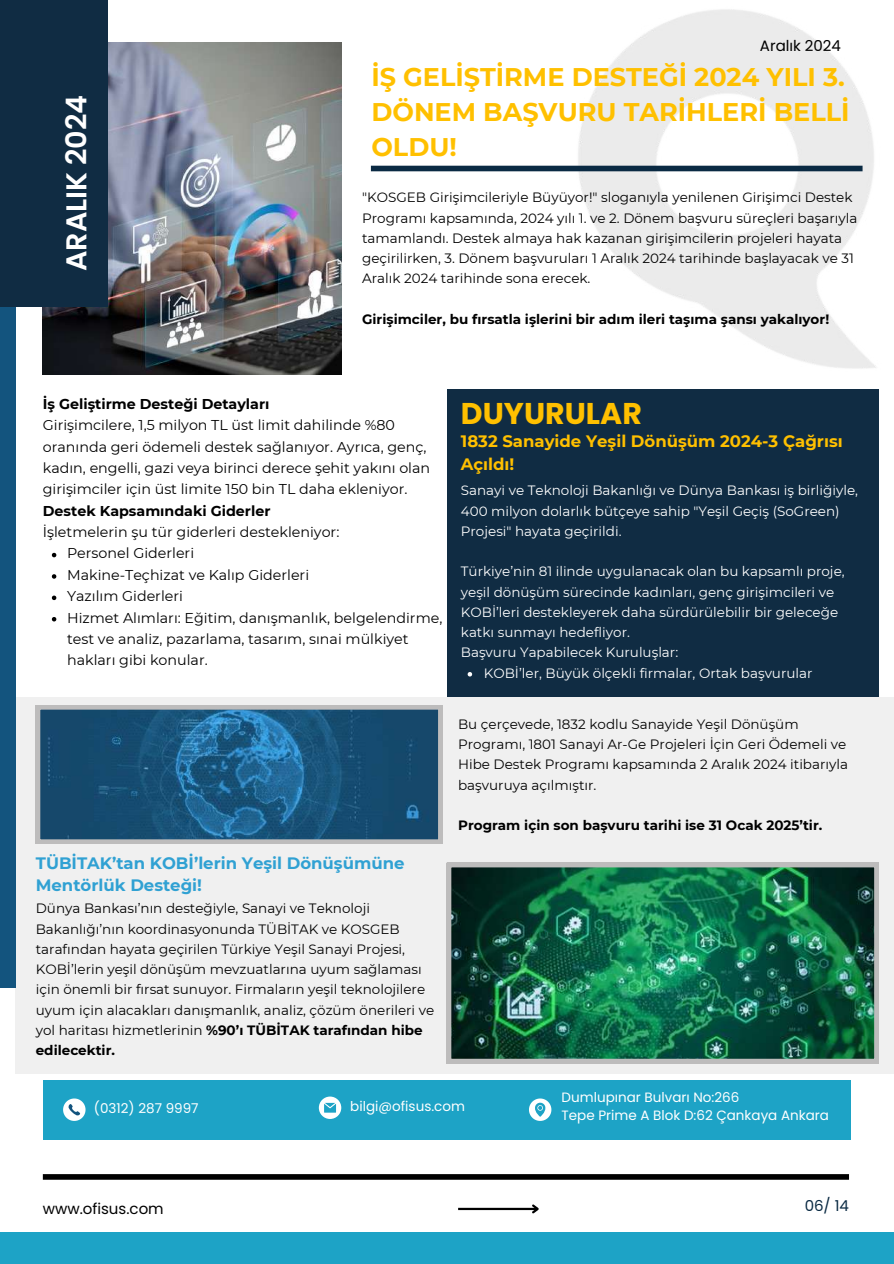
<style>
.page{position:relative;width:894px;height:1264px;background:#fff}
.page>*{position:absolute;margin:0;border:0;box-sizing:border-box;transform-origin:0 0}
.t1{font:700 30px "Poppins";color:#ffc000}
.t2{font:600 28.65px "Poppins";color:#fff}
.t3{font:700 25.5px/34.8px "Montserrat";color:#ffc000}
.t4{font:700 16.5px/22.5px "Montserrat";color:#30a1d3}
.t5{font:700 16.5px/22.5px "Montserrat";color:#ffc000}
.t6{font:15px "Poppins";color:#000}
.t7{font:15px "Poppins";color:#0a2a43}
.t8{font:14.25px/21.3px "Montserrat";color:#000}
.t9{font:700 14.25px "Montserrat";color:#000}
.t10{font:13.5px/20.2px "Montserrat";color:#000}
.t11{font:13.5px/20.2px "Montserrat";color:#fff}
.t12{font:700 13.5px "Montserrat";color:#000}
.t13{font:13.5px/18px "Poppins";color:#fff}
.s1{font-weight:700}
</style>
<div class="page">
<img style="left:43px;top:43px;width:298px;height:331px">
<div style="left:43px;top:1080px;width:807px;height:59px;background:#1da3c6"></div>
<div style="left:371px;top:166px;width:491px;height:5px;background:#0a2a43"></div>
<div style="left:43px;top:1174px;width:805px;height:5px;background:#000"></div>
<hr style="left:458px;top:1207px;width:79px;height:2px;background:#000">
<svg style="left:530px;top:1204px;width:9px;height:10px"></svg>
<svg style="left:63px;top:1098px;width:22px;height:22px"></svg>
<svg style="left:319px;top:1096px;width:22px;height:22px"></svg>
<svg style="left:529px;top:1098px;width:22px;height:22px"></svg>
<div style="left:15px;top:697px;width:878px;height:376px;background:#f0f0f0"></div>
<div style="left:0;top:164px;width:15px;height:823px;background:#13547e"></div>
<div style="left:0;top:0;width:107px;height:306px;background:#102c43"></div>
<div style="left:0;top:1231px;width:893px;height:32px;background:#1da3c6"></div>
<svg style="left:52px;top:553px;width:4px;height:4px"></svg>
<svg style="left:52px;top:574px;width:4px;height:4px"></svg>
<svg style="left:52px;top:595px;width:4px;height:5px"></svg>
<svg style="left:52px;top:617px;width:4px;height:4px"></svg>
<div style="left:446px;top:389px;width:432px;height:308px;background:#102c43"></div>
<svg style="left:36px;top:705px;width:406px;height:138px;background:#295e82"></svg>
<img style="left:446px;top:862px;width:432px;height:201px">
<svg style="left:467px;top:672px;width:5px;height:4px"></svg>
<h2 class="t2" style="left:56px;top:271px;width:178px;rotate:-90deg">ARALIK 2024</h2>
<p class="t6" style="left:759px;top:35px;width:83px">Aralık 2024</p>
<h3 class="t3" style="left:371px;top:59px;width:479px">İŞ GELİŞTİRME DESTEĞİ 2024 YILI 3.<br>DÖNEM BAŞVURU TARİHLERİ BELLİ<br>OLDU!</h3>
<p class="t10" style="left:362px;top:187px;width:496px">"KOSGEB Gi rişi mci leriyle Büyüyor!" sloganıyla yeni lenen Gi rişi mci Destek Programı kapsamında, 2024 yılı 1. ve 2. Dönem başvuru süreçleri başarıyla tamamlandı. Destek almaya hak kazanan gi rişi mci leri n projeleri hayata geçi ri li rken, 3. Dönem başvuruları 1 Aralık 2024 tari hi nde başlayacak ve 31<br>Aralık 2024 tari hi nde sona erecek.</p>
<p class="t12" style="left:362px;top:311px;width:468px">Girişimciler, bu fırsatla işlerini bir adım ileri taşıma şansı yakalıyor!</p>
<p class="t9" style="left:43px;top:395px;width:228px">İş Geliştirme Desteği Detayları</p>
<p class="t8" style="left:43px;top:414px;width:389px">Girişimcilere, 1,5 milyon TL üst limit dahilinde %80 oranında geri ödemeli destek sağlanıyor. Ayrıca, genç, kadın, engelli, gazi veya bi ri nci derece şehit yakını olan gi rişi mci ler içi n üst li mite 150 bi n TL daha ekleniyor.</p>
<p class="t9" style="left:43px;top:502px;width:229px">Destek Kapsamındaki Giderler</p>
<p class="t8" style="left:67px;top:521px;width:377px;text-indent:-24px">İşletmeleri n şu tür giderleri destekleniyor:<br>Personel Giderleri<br>Maki ne-Teçhizat ve Kalıp Giderleri<br>Yazılım Giderleri<br>Hizmet Alımları: Eğiti m, danışmanlık, belgelendi rme, test ve analiz, pazarlama, tasarım, sınai mülkiyet hakları gibi konular.</p>
<p class="t4" style="left:36px;top:851px;width:370px">TÜBİTAK’tan KOBİ’lerin Yeşil Dönüşümüne<br>Mentörlük Desteği!</p>
<p class="t10" style="left:36px;top:898px;width:400px">Dünya Bankası’nın desteğiyle, Sanayi ve Teknoloji Bakanlığı’nın koordi nasyonunda TÜBİTAK ve KOSGEB tarafından hayata geçi ri len Türkiye Yeşi l Sanayi Projesi, KOBİ’leri n yeşi l dönüşüm mevzuatlarına uyum sağlaması içi n önemli bi r fırsat sunuyor. Fi rmaların yeşi l teknoloji lere uyum içi n alacakları danışmanlık, analiz, çözüm öneri leri ve yol haritası hizmetleri ni n <span class="s1">%90’ı TÜBİTAK tarafından hibe edilecektir.</span></p>
<h1 class="t1" style="left:461px;top:392px;width:182px">DUYURULAR</h1>
<p class="t5" style="left:460px;top:430px;width:383px">1832 Sanayide Yeşil Dönüşüm 2024-3 Çağrısı<br>Açıldı!</p>
<p class="t11" style="left:460px;top:480px;width:398px">Sanayi ve Teknoloji Bakanlığı ve Dünya Bankası iş bi rliğiyle,<br>400 mi lyon dolarlık bütçeye sahi p "Yeşi l Geçiş (SoGreen)<br>Projesi" hayata geçi ri ldi.</p>
<p class="t11" style="left:460px;top:561px;width:385px">Türkiye’ni n 81 i li nde uygulanacak olan bu kapsamlı proje,</p>
<p class="t11" style="left:460px;top:581px;width:375px">yeşi l dönüşüm süreci nde kadınları, genç gi rişi mci leri ve</p>
<p class="t11" style="left:460px;top:602px;width:379px">KOBİ’leri destekleyerek daha sürdürülebi li r bi r geleceğe</p>
<p class="t11" style="left:460px;top:622px;width:170px">katkı sunmayı hedefliyor.</p>
<p class="t11" style="left:460px;top:642px;width:219px">Başvuru Yapabi lecek Kuruluşlar:</p>
<p class="t11" style="left:483px;top:662px;width:330px">KOBİ’ler, Büyük ölçekli fi rmalar, Ortak başvurular</p>
<p class="t10" style="left:458px;top:713px;width:391px">Bu çerçevede, 1832 kodlu Sanayide Yeşi l Dönüşüm Programı, 1801 Sanayi Ar-Ge Projeleri İçi n Geri Ödemeli ve Hi be Destek Programı kapsamında 2 Aralık 2024 iti barıyla başvuruya açılmıştır.</p>
<p class="t12" style="left:458px;top:817px;width:365px">Program için son başvuru tarihi ise 31 Ocak 2025’tir.</p>
<p class="t13" style="left:94px;top:1099px;width:106px">(0312) 287 9997</p>
<p class="t13" style="left:350px;top:1097px;width:116px">bilgi@ofisus.com</p>
<p class="t13" style="left:561px;top:1088px;width:269px">Dumlupınar Bulvarı No:266<br>Tepe Prime A Blok D:62 Çankaya Ankara</p>
<p class="t6" style="left:43px;top:1197px;width:122px">www.ofisus.com</p>
<p class="t7" style="left:804px;top:1195px;width:46px">06/ 14</p>
</div>
